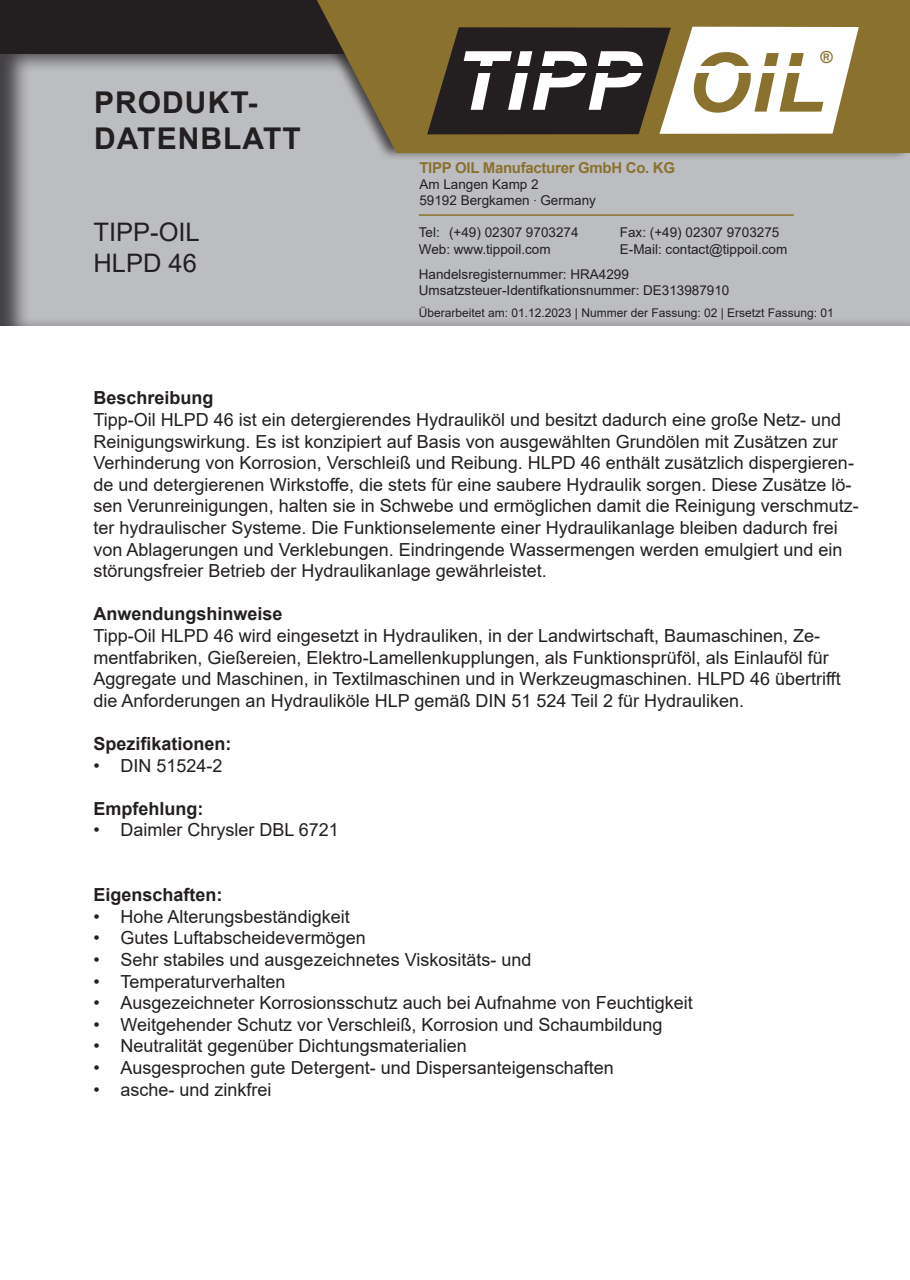
<style>
.page{position:relative;width:910px;height:1280px;background:#fff}
.page>*{position:absolute;margin:0;border:0;box-sizing:border-box;transform-origin:0 0}
.t1{font:italic 700 81.75px "Arial";letter-spacing:.015em;color:#fff}
.t2{font:700 30px/36px "Arial";letter-spacing:.035em;color:#231f20}
.t3{font:25.5px "Arial";color:#231f20}
.t4{font:18px/21.6px "Arial";color:#231f20}
.t5{font:700 18px "Arial";color:#231f20}
.t6{font:700 16.65px "Arial";color:#8a722e}
.t7{font:700 15px "Arial";letter-spacing:-.02em;color:#8a722e}
.t8{font:13.5px/16.4px "Arial";color:#231f20}
.t9{font:12px "Arial";color:#231f20}
.s1{color:#8a722e}
.s2{font-family:"Helvetica Neue LT Std";font-weight:100;font-stretch:condensed}
</style>
<div class="page">
<div style="left:0;top:52px;width:910px;height:276px;background:#231f20;opacity:.75"></div>
<div style="left:0;top:0;width:910px;height:53px;background:#231f20"></div>
<div style="left:300px;top:0;width:610px;height:161px;background:#231f20;opacity:.75"></div>
<svg style="left:317px;top:0;width:593px;height:153px;background:#8b773c"></svg>
<svg style="left:427px;top:27px;width:432px;height:107px"></svg>
<div style="left:454px;top:51px;width:183px;height:77px;background:#231f20"></div>
<div style="left:477px;top:66px;width:171px;height:7px;background:#231f20"></div>
<div style="left:694px;top:66px;width:109px;height:6px;background:#fff"></div>
<hr style="left:419px;top:214px;width:375px;height:2px;background:#8a722e">
<h2 class="t2" style="left:94px;top:85px;width:208px">PRODUKT-<br>DATENBLATT</h2>
<p class="t3" style="left:94px;top:215px;width:108px">TIPP-OIL</p>
<p class="t3" style="left:94px;top:245px;width:105px">HLPD 46</p>
<h1 class="t1" style="left:454px;top:27px;width:373px">TIPP <span class="s1">OIL</span></h1>
<p class="t6" style="left:820px;top:47px;width:14px">®</p>
<p class="t7" style="left:419px;top:157px;width:257px">TIPP OIL Manufacturer GmbH Co. KG</p>
<p class="t8" style="left:419px;top:176px;width:178px">Am Langen Kamp 2<br>59192 Bergkamen <span class="s2">·</span> Germany</p>
<p class="t8" style="left:419px;top:224px;width:161px">Tel: (+49) 02307 9703274</p>
<p class="t8" style="left:620px;top:224px;width:161px">Fax: (+49) 02307 9703275</p>
<p class="t8" style="left:419px;top:240px;width:133px">Web: www.tippoil.com</p>
<p class="t8" style="left:419px;top:236px;width:370px;line-height:25.2px;text-indent:201px">E-Mail: contact@tippoil.com<br>Handelsregisternummer: HRA4299</p>
<p class="t8" style="left:419px;top:282px;width:312px">Umsatzsteuer-Identifkationsnummer: DE313987910</p>
<p class="t9" style="left:419px;top:305px;width:417px">Überarbeitet am: 01.12.2023 | Nummer der Fassung: 02 | Ersetzt Fassung: 01</p>
<p class="t5" style="left:94px;top:385px;width:122px">Beschreibung</p>
<p class="t4" style="left:94px;top:409px;width:767px">Tipp-Oil HLPD 46 ist ein detergierendes Hydrauliköl und besitzt dadurch eine große Netz- und Reinigungswirkung. Es ist konzipiert auf Basis von ausgewählten Grundölen mit Zusätzen zur Verhinderung von Korrosion, Verschleiß und Reibung. HLPD 46 enthält zusätzlich dispergieren&shy;de und detergierenen Wirkstoffe, die stets für eine saubere Hydraulik sorgen. Diese Zusätze lö&shy;sen Verunreinigungen, halten sie in Schwebe und ermöglichen damit die Reinigung verschmutz&shy;ter hydraulischer Systeme. Die Funktionselemente einer Hydraulikanlage bleiben dadurch frei von Ablagerungen und Verklebungen. Eindringende Wassermengen werden emulgiert und ein störungsfreier Betrieb der Hydraulikanlage gewährleistet.</p>
<p class="t5" style="left:94px;top:601px;width:191px">Anwendungshinweise</p>
<p class="t4" style="left:94px;top:625px;width:749px">Tipp-Oil HLPD 46 wird eingesetzt in Hydrauliken, in der Landwirtschaft, Baumaschinen, Ze&shy;mentfabriken, Gießereien, Elektro-Lamellenkupplungen, als Funktionsprüföl, als Einlauföl für Aggregate und Maschinen, in Textilmaschinen und in Werkzeugmaschinen. HLPD 46 übertrifft die Anforderungen an Hydrauliköle HLP gemäß DIN 51 524 Teil 2 für Hydrauliken.</p>
<p class="t5" style="left:94px;top:731px;width:140px">Spezifikationen:</p>
<p class="t4" style="left:94px;top:754px;width:131px">• DIN 51524-2</p>
<p class="t5" style="left:94px;top:796px;width:111px">Empfehlung:</p>
<p class="t4" style="left:94px;top:819px;width:247px">• Daimler Chrysler DBL 6721</p>
<p class="t5" style="left:94px;top:882px;width:131px">Eigenschaften:</p>
<p class="t4" style="left:94px;top:905px;width:258px">• Hohe Alterungsbeständigkeit</p>
<p class="t4" style="left:94px;top:927px;width:274px">• Gutes Luftabscheidevermögen</p>
<p class="t4" style="left:94px;top:949px;width:439px">• Sehr stabiles und ausgezeichnetes Viskositäts- und</p>
<p class="t4" style="left:94px;top:970px;width:194px">• Temperaturverhalten</p>
<p class="t4" style="left:94px;top:992px;width:601px">• Ausgezeichneter Korrosionsschutz auch bei Aufnahme von Feuchtigkeit</p>
<p class="t4" style="left:94px;top:1013px;width:570px">• Weitgehender Schutz vor Verschleiß, Korrosion und Schaumbildung</p>
<p class="t4" style="left:94px;top:1035px;width:375px">• Neutralität gegenüber Dichtungsmaterialien</p>
<p class="t4" style="left:94px;top:1057px;width:522px">• Ausgesprochen gute Detergent- und Dispersanteigenschaften</p>
<p class="t4" style="left:94px;top:1078px;width:180px">• asche- und zinkfrei</p>
</div>
